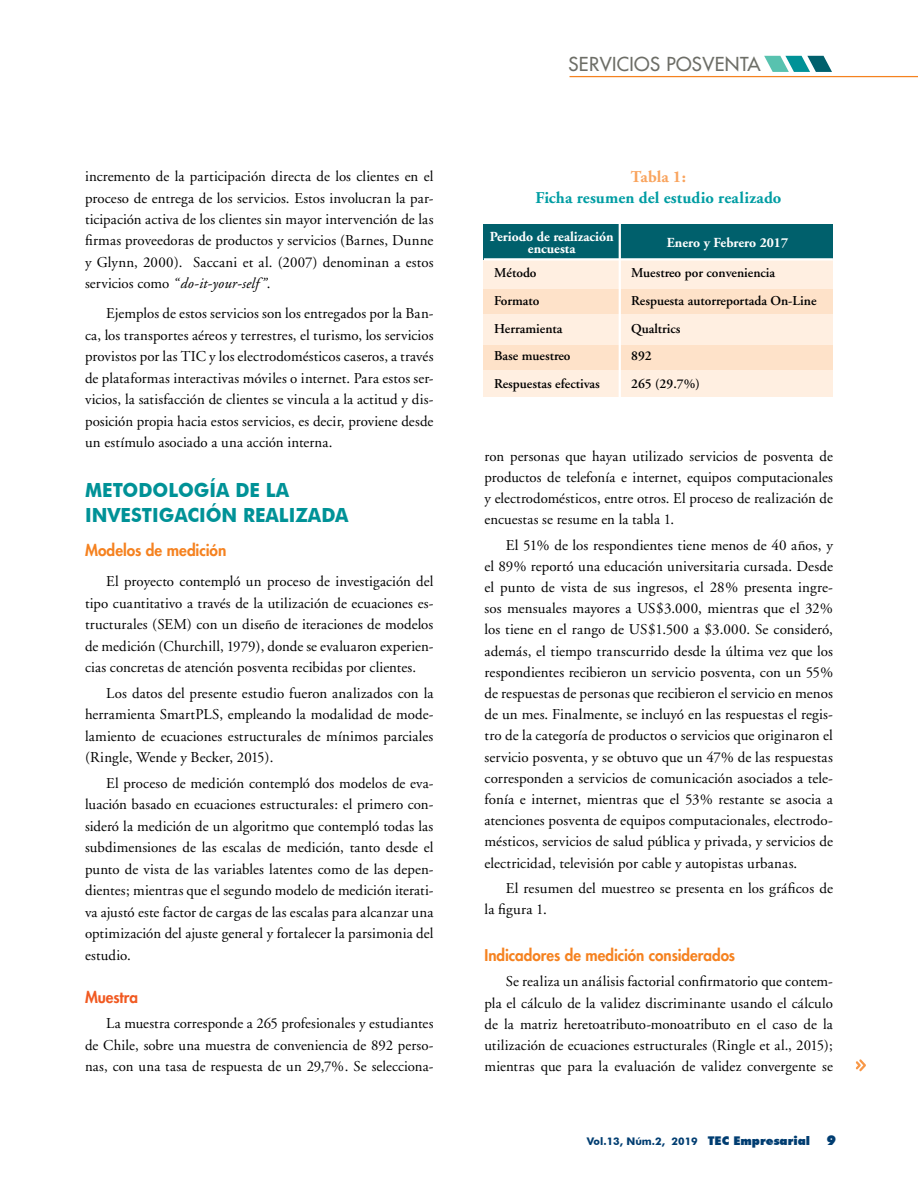
<style>
.page{position:relative;width:918px;height:1188px;background:#fff}
.page>*{position:absolute;margin:0;border:0;box-sizing:border-box;transform-origin:0 0}
.t1{font:700 19.5px/24.5px "Futura BT";color:#009297;scale:.95 1}
.t2{font:18.75px "Futura";letter-spacing:.02em;color:#6d6e67}
.t3{font:700 16.5px "Adobe Garamond";letter-spacing:.005em;color:#009da3}
.t4{font:700 16.5px "Adobe Garamond";color:#f9a45e}
.t5{font:800 15.75px "Futura";color:#f58220}
.t6{font:800 15.75px "Futura";color:#f15a22}
.t7{font:15px/21.5px "Adobe Garamond";letter-spacing:.005em;color:#000;text-align:justify}
.t8{font:700 13.8px/12px "Adobe Garamond";color:#fff;text-align:center}
.t9{font:600 13.5px/27.8px "Adobe Garamond";color:#000}
.t10{font:700 10.5px "Futura BT";color:#003d71}
.s1{font-style:italic}
.s2{font-weight:900;font-size:12px}
.s3{font-weight:900;font-size:13.5px}
</style>
<div class="page">
<svg style="left:856px;top:1059px;width:10px;height:12px"></svg>
<div style="left:484px;top:258px;width:349px;height:139px;background:#ffefe1"></div>
<div style="left:484px;top:289px;width:349px;height:25px;background:#fee2c9"></div>
<div style="left:484px;top:345px;width:349px;height:24px;background:#fee2c9"></div>
<div style="left:484px;top:224px;width:349px;height:36px;background:#00606c"></div>
<hr style="left:619px;top:224px;width:2px;height:175px;background:#fff">
<hr style="left:484px;top:258px;width:349px;height:3px;background:#fff">
<hr style="left:570px;top:76px;width:348px;height:1px;background:#f58220">
<svg style="left:764px;top:56px;width:68px;height:16px"></svg>
<p class="t7" style="left:85px;top:166px;width:350px">incremento de la participación directa de los clientes en el proceso de entrega de los servicios. Estos involucran la par&shy;ticipación activa de los clientes sin mayor intervención de las firmas proveedoras de productos y servicios (Barnes, Dunne y Glynn, 2000). Saccani et al. (2007) denominan a estos servicios como <span class="s1">“do-it-your-self”</span>.</p>
<p class="t7" style="left:85px;top:303px;width:350px;text-indent:21px">Ejemplos de estos servicios son los entregados por la Ban&shy;ca, los transportes aéreos y terrestres, el turismo, los servicios provistos por las TIC y los electrodomésticos caseros, a través de plataformas interactivas móviles o internet. Para estos ser&shy;vicios, la satisfacción de clientes se vincula a la actitud y dis&shy;posición propia hacia estos servicios, es decir, proviene desde un estímulo asociado a una acción interna.</p>
<h1 class="t1" style="left:85px;top:478px;width:279px">METODOLOGÍA DE LA<br>INVESTIGACIÓN REALIZADA</h1>
<p class="t5" style="left:85px;top:540px;width:143px">Modelos de medición</p>
<p class="t7" style="left:85px;top:571px;width:350px;text-indent:21px">El proyecto contempló un proceso de investigación del tipo cuantitativo a través de la utilización de ecuaciones es&shy;tructurales (SEM) con un diseño de iteraciones de modelos de medición (Churchill, 1979), donde se evaluaron experien&shy;cias concretas de atención posventa recibidas por clientes.</p>
<p class="t7" style="left:85px;top:683px;width:350px;text-indent:21px">Los datos del presente estudio fueron analizados con la herramienta SmartPLS, empleando la modalidad de mode&shy;lamiento de ecuaciones estructurales de mínimos parciales (Ringle, Wende y Becker, 2015).</p>
<p class="t7" style="left:85px;top:773px;width:350px;text-indent:21px">El proceso de medición contempló dos modelos de eva&shy;luación basado en ecuaciones estructurales: el primero con&shy;sideró la medición de un algoritmo que contempló todas las subdimensiones de las escalas de medición, tanto desde el punto de vista de las variables latentes como de las depen&shy;dientes; mientras que el segundo modelo de medición iterati&shy;va ajustó este factor de cargas de las escalas para alcanzar una optimización del ajuste general y fortalecer la parsimonia del estudio.</p>
<p class="t6" style="left:85px;top:987px;width:55px">Muestra</p>
<p class="t7" style="left:85px;top:1013px;width:350px;text-indent:21px">La muestra corresponde a 265 profesionales y estudiantes de Chile, sobre una muestra de conveniencia de 892 perso&shy;nas, con una tasa de respuesta de un 29,7%. Se selecciona-</p>
<p class="t2" style="left:569px;top:52px;width:194px">SERVICIOS POSVENTA</p>
<p class="t4" style="left:631px;top:168px;width:57px">Tabla 1:</p>
<p class="t3" style="left:535px;top:189px;width:248px">Ficha resumen del estudio realizado</p>
<p class="t8" style="left:490px;top:231px;width:125px">Periodo de realización encuesta</p>
<p class="t8" style="left:667px;top:237px;width:123px">Enero y Febrero 2017</p>
<p class="t9" style="left:494px;top:259px;width:107px">Método<br>Formato<br>Herramienta<br>Base muestreo<br>Respuestas efectivas</p>
<p class="t9" style="left:631px;top:259px;width:187px">Muestreo por conveniencia<br>Respuesta autorreportada On-Line<br>Qualtrics<br>892<br>265 (29.7%)</p>
<p class="t7" style="left:485px;top:446px;width:350px">ron personas que hayan utilizado servicios de posventa de productos de telefonía e internet, equipos computacionales y electrodomésticos, entre otros. El proceso de realización de encuestas se resume en la tabla 1.</p>
<p class="t7" style="left:485px;top:535px;width:350px;text-indent:21px">El 51% de los respondientes tiene menos de 40 años, y el 89% reportó una educación universitaria cursada. Desde el punto de vista de sus ingresos, el 28% presenta ingre&shy;sos mensuales mayores a US$3.000, mientras que el 32% los tiene en el rango de US$1.500 a $3.000. Se consideró, además, el tiempo transcurrido desde la última vez que los respondientes recibieron un servicio posventa, con un 55% de respuestas de personas que recibieron el servicio en menos de un mes. Finalmente, se incluyó en las respuestas el regis&shy;tro de la categoría de productos o servicios que originaron el servicio posventa, y se obtuvo que un 47% de las respuestas corresponden a servicios de comunicación asociados a tele&shy;fonía e internet, mientras que el 53% restante se asocia a atenciones posventa de equipos computacionales, electrodo&shy;mésticos, servicios de salud pública y privada, y servicios de electricidad, televisión por cable y autopistas urbanas.</p>
<p class="t7" style="left:485px;top:878px;width:350px;text-indent:21px">El resumen del muestreo se presenta en los gráficos de la figura 1.</p>
<p class="t5" style="left:485px;top:945px;width:252px">Indicadores de medición considerados</p>
<p class="t7" style="left:485px;top:972px;width:350px;text-indent:21px">Se realiza un análisis factorial confirmatorio que contem&shy;pla el cálculo de la validez discriminante usando el cálculo de la matriz heretoatributo-monoatributo en el caso de la utilización de ecuaciones estructurales (Ringle et al., 2015); mientras que para la evaluación de validez convergente se</p>
<p class="t10" style="left:587px;top:1135px;width:251px">Vol.13, Núm.2, 2019 <span class="s2">TEC Empresarial</span> <span class="s3">9</span></p>
</div>
